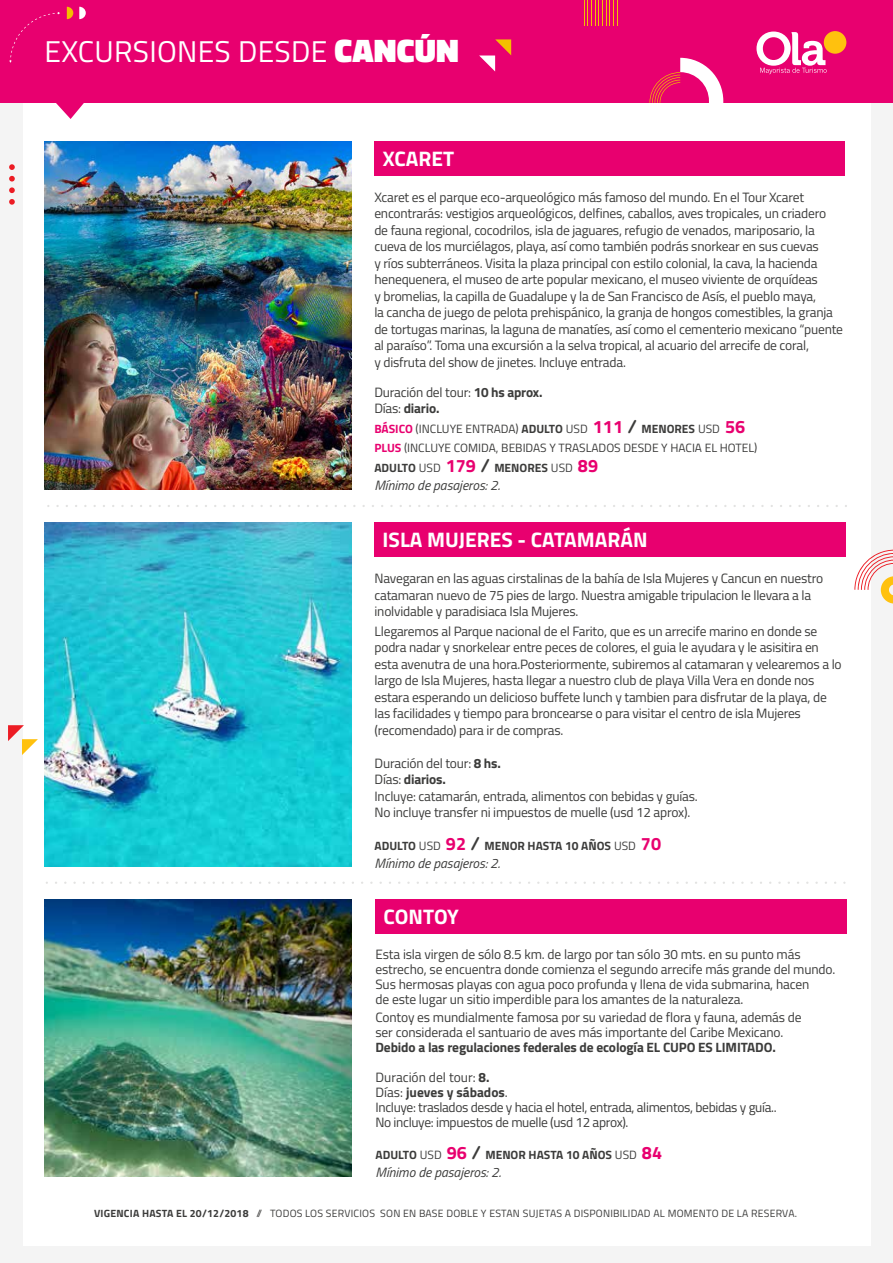
<style>
.page{position:relative;width:893px;height:1263px;background:#fff}
.page>*{position:absolute;margin:0;border:0;box-sizing:border-box;transform-origin:0 0}
.t1{font:30px "Titillium Web";letter-spacing:.01em;color:#fff}
.t2{font:700 21px "Titillium Web";color:#fff}
.t3{font:13.5px/16.5px "Titillium Web";letter-spacing:-.015em;color:#3c3c3b}
.t4{font:italic 13.5px "Titillium Web";color:#3c3c3b}
.t5{font:700 13.5px "Titillium Web";letter-spacing:-.01em;color:#3c3c3b}
.t6{font:12px/19.5px "Titillium Web";color:#3c3c3b}
.t7{font:700 12px "Titillium Web";color:#3c3c3b}
.t8{font:10.5px "Titillium Web";letter-spacing:.02em;color:#3c3c3b}
.s1{font-weight:900;font-size:33px}
.s2{font-weight:700}
.s3{font-weight:700;color:#e8006f}
.s4{color:#414141}
.s5{font-weight:700;font-size:18px;color:#e8006f}
.s6{font-family:"VAG Rounded Std";font-weight:900;font-size:18px}
.s7{font-weight:400;color:#414141}
.s8{font-size:18px;color:#e8006f}
</style>
<div class="page">
<div style="left:0;top:103px;width:893px;height:1160px;background:#f4f4f4"></div>
<div style="left:23px;top:90px;width:847px;height:1155px;background:#fff"></div>
<svg style="left:56px;top:103px;width:28px;height:16px"></svg>
<div style="left:0;top:0;width:893px;height:103px;background:#e8006f"></div>
<svg style="left:56px;top:881px;width:789px;height:3px"></svg>
<svg style="left:57px;top:505px;width:790px;height:2px"></svg>
<svg style="left:9px;top:199px;width:6px;height:6px"></svg>
<svg style="left:9px;top:176px;width:6px;height:17px"></svg>
<svg style="left:9px;top:164px;width:6px;height:6px"></svg>
<svg style="left:854px;top:550px;width:39px;height:54px"></svg>
<svg style="left:8px;top:725px;width:30px;height:30px"></svg>
<div style="left:824px;top:31px;width:22px;height:23px;background:#ffc10e;border-radius:50%"></div>
<svg style="left:756px;top:32px;width:71px;height:42px"></svg>
<div style="left:375px;top:899px;width:472px;height:34px;background:#e8006f"></div>
<img style="left:44px;top:899px;width:308px;height:278px">
<svg style="left:584px;top:0;width:34px;height:26px"></svg>
<svg style="left:649px;top:58px;width:74px;height:45px"></svg>
<svg style="left:479px;top:39px;width:32px;height:33px"></svg>
<svg style="left:9px;top:12px;width:51px;height:51px"></svg>
<svg style="left:79px;top:7px;width:7px;height:12px"></svg>
<svg style="left:67px;top:7px;width:6px;height:12px"></svg>
<div style="left:374px;top:141px;width:471px;height:34px;background:#e8006f"></div>
<div style="left:374px;top:522px;width:472px;height:34px;background:#e8006f"></div>
<img style="left:44px;top:522px;width:308px;height:345px">
<img style="left:44px;top:141px;width:308px;height:349px">
<h1 class="t1" style="left:45px;top:30px;width:416px">EXCURSIONES DESDE <span class="s1">CANCÚN</span></h1>
<h2 class="t2" style="left:383px;top:143px;width:73px">XCARET</h2>
<p class="t3" style="left:374px;top:188px;width:470px">Xcaret es el parque eco-arqueológico más famoso del mundo. En el Tour Xcaret encontrarás: vestigios arqueológicos, delfines, caballos, aves tropicales, un criadero de fauna regional, cocodrilos, isla de jaguares, refugio de venados, mariposario, la cueva de los murciélagos, playa, así como también podrás snorkear en sus cuevas<br>y ríos subterráneos. Visita la plaza principal con estilo colonial, la cava, la hacienda henequenera, el museo de arte popular mexicano, el museo viviente de orquídeas<br>y bromelias, la capilla de Guadalupe y la de San Francisco de Asís, el pueblo maya,<br>la cancha de juego de pelota prehispánico, la granja de hongos comestibles, la granja de tortugas marinas, la laguna de manatíes, así como el cementerio mexicano “puente al paraíso”. Toma una excursión a la selva tropical, al acuario del arrecife de coral,<br>y disfruta del show de jinetes. Incluye entrada.</p>
<p class="t3" style="left:374px;top:383px;width:170px">Duración del tour: <span class="s2">10 hs aprox.<br></span>Días: <span class="s2">diario.</span></p>
<p class="t6" style="left:374px;top:418px;width:385px"><span class="s3">BÁSICO</span> (INCLUYE ENTRADA) <span class="s2">ADULTO</span> <span class="s4">USD</span> <span class="s5">111</span> <span class="s6">/</span> <span class="s2">MENORES</span> <span class="s4">USD</span> <span class="s5">56<br></span><span class="s3">PLUS</span> (INCLUYE COMIDA, BEBIDAS Y TRASLADOS DESDE Y HACIA EL HOTEL)<br><span class="s2">ADULTO</span> <span class="s4">USD</span> <span class="s5">179</span> <span class="s6">/</span> <span class="s2">MENORES</span> <span class="s4">USD</span> <span class="s5">89</span></p>
<p class="t4" style="left:374px;top:475px;width:127px">Mínimo de pasajeros: 2.</p>
<h2 class="t2" style="left:383px;top:524px;width:266px">ISLA MUJERES - CATAMARÁN</h2>
<p class="t3" style="left:375px;top:570px;width:450px">Navegaran en las aguas cirstalinas de la bahía de Isla Mujeres y Cancun en nuestro catamaran nuevo de 75 pies de largo. Nuestra amigable tripulacion le llevara a la inolvidable y paradisiaca Isla Mujeres.</p>
<p class="t3" style="left:375px;top:622px;width:469px">Llegaremos al Parque nacional de el Farito, que es un arrecife marino en donde se podra nadar y snorkelear entre peces de colores, el guia le ayudara y le asisitira en esta avenutra de una hora.Posteriormente, subiremos al catamaran y velearemos a lo largo de Isla Mujeres, hasta llegar a nuestro club de playa Villa Vera en donde nos estara esperando un delicioso buffete lunch y tambien para disfrutar de la playa, de las facilidades y tiempo para broncearse o para visitar el centro de isla Mujeres (recomendado) para ir de compras.</p>
<p class="t3" style="left:375px;top:754px;width:325px">Duración del tour: <span class="s2">8 hs.<br></span>Días: <span class="s2">diarios.<br></span>Incluye: catamarán, entrada, alimentos con bebidas y guías.<br>No incluye transfer ni impuestos de muelle (usd 12 aprox).</p>
<p class="t7" style="left:375px;top:837px;width:288px">ADULTO <span class="s7">USD</span> <span class="s8">92</span> <span class="s6">/</span> MENOR HASTA 10 AÑOS <span class="s7">USD</span> <span class="s8">70</span></p>
<p class="t4" style="left:375px;top:854px;width:127px">Mínimo de pasajeros: 2.</p>
<h2 class="t2" style="left:384px;top:901px;width:77px">CONTOY</h2>
<p class="t3" style="left:375px;top:946px;width:461px;line-height:15px">Esta isla virgen de sólo 8.5 km. de largo por tan sólo 30 mts. en su punto más estrecho, se encuentra donde comienza el segundo arrecife más grande del mundo.<br>Sus hermosas playas con agua poco profunda y llena de vida submarina, hacen<br>de este lugar un sitio imperdible para los amantes de la naturaleza.</p>
<p class="t3" style="left:375px;top:1009px;width:428px;line-height:15px">Contoy es mundialmente famosa por su variedad de flora y fauna, además de ser considerada el santuario de aves más importante del Caribe Mexicano.</p>
<p class="t5" style="left:375px;top:1037px;width:402px">Debido a las regulaciones federales de ecología EL CUPO ES LIMITADO.</p>
<p class="t3" style="left:375px;top:1069px;width:403px;line-height:15px">Duración del tour: <span class="s2">8.<br></span>Días: <span class="s2">jueves y sábados</span>.<br>Incluye: traslados desde y hacia el hotel, entrada, alimentos, bebidas y guía..<br>No incluye: impuestos de muelle (usd 12 aprox).</p>
<p class="t7" style="left:375px;top:1145px;width:288px">ADULTO <span class="s7">USD</span> <span class="s8">96</span> <span class="s6">/</span> MENOR HASTA 10 AÑOS <span class="s7">USD</span> <span class="s8">84</span></p>
<p class="t4" style="left:375px;top:1162px;width:127px">Mínimo de pasajeros: 2.</p>
<p class="t8" style="left:94px;top:1205px;width:705px"><span class="s2">VIGENCIA HASTA EL 20/12/2018</span> // TODOS LOS SERVICIOS SON EN BASE DOBLE Y ESTAN SUJETAS A DISPONIBILIDAD AL MOMENTO DE LA RESERVA.</p>
</div>
